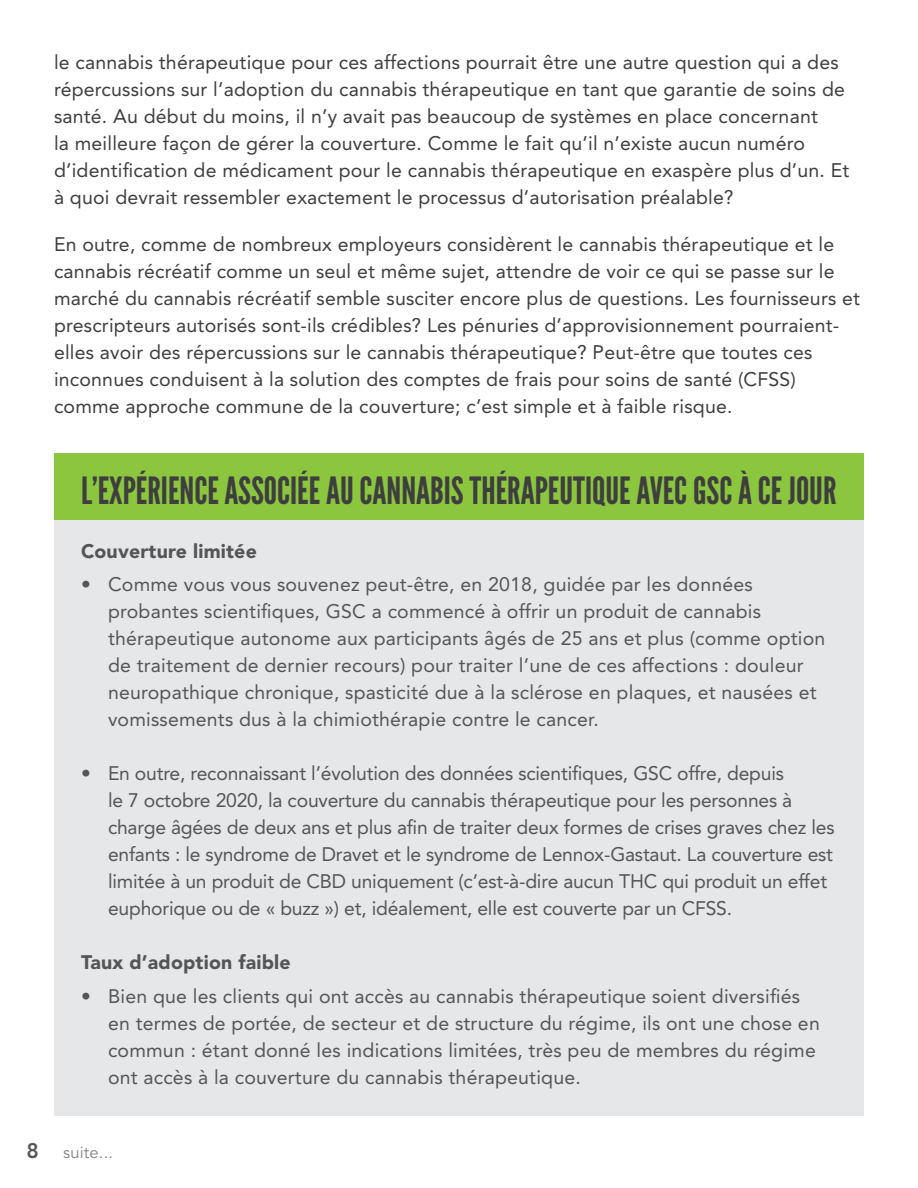
<style>
.page{position:relative;width:918px;height:1188px;background:#fff}
.page>*{position:absolute;margin:0;border:0;box-sizing:border-box;transform-origin:0 0}
.h4__Sidebar{font:37.5px "League Gothic";color:#3e3e3f}
.t1{font:800 21px "Avenir LT Std";color:#57585a}
.p{font:19.5px/27px "Avenir LT Std";letter-spacing:.01em;color:#3e3e3f}
.p__Sidebar{font:19.5px/27px "Avenir LT Std";letter-spacing:.01em;color:#545557}
.p__Sidebar-2{font:19.5px/27px "Avenir LT Std";letter-spacing:-.01em;color:#545557}
.p__Sidebar-3{font:900 19.5px "Avenir LT Std";letter-spacing:.01em;color:#545557}
.Continues{font:16.5px "Avenir LT Std";letter-spacing:.01em;color:#808285}
</style>
<div class="page">
<div style="left:54px;top:453px;width:810px;height:68px;background:#8bc63e"></div>
<div style="left:54px;top:520px;width:810px;height:70px;background:#e6e7e9"></div>
<div style="left:54px;top:554px;width:810px;height:204px;background:#e6e7e9"></div>
<div style="left:54px;top:743px;width:810px;height:204px;background:#e6e7e9"></div>
<div style="left:54px;top:932px;width:810px;height:69px;background:#e6e7e9"></div>
<div style="left:54px;top:965px;width:810px;height:151px;background:#e6e7e9"></div>
<p class="p" style="left:54px;top:49px;width:797px">le cannabis thérapeutique pour ces affections pourrait être une autre question qui a des répercussions sur l’adoption du cannabis thérapeutique en tant que garantie de soins de santé. Au début du moins, il n’y avait pas beaucoup de systèmes en place concernant<br>la meilleure façon de gérer la couverture. Comme le fait qu’il n’existe aucun numéro d’identification de médicament pour le cannabis thérapeutique en exaspère plus d’un. Et à quoi devrait ressembler exactement le processus d’autorisation préalable?</p>
<p class="p" style="left:54px;top:231px;width:808px">En outre, comme de nombreux employeurs considèrent le cannabis thérapeutique et le cannabis récréatif comme un seul et même sujet, attendre de voir ce qui se passe sur le marché du cannabis récréatif semble susciter encore plus de questions. Les fournisseurs et prescripteurs autorisés sont-ils crédibles? Les pénuries d’approvisionnement pourraient&shy;elles avoir des répercussions sur le cannabis thérapeutique? Peut-être que toutes ces inconnues conduisent à la solution des comptes de frais pour soins de santé (CFSS) comme approche commune de la couverture; c’est simple et à faible risque.</p>
<p class="h4__Sidebar" style="left:81px;top:469px;width:757px">L’EXPÉRIENCE ASSOCIÉE AU CANNABIS THÉRAPEUTIQUE AVEC GSC À CE JOUR</p>
<p class="p__Sidebar-3" style="left:81px;top:539px;width:177px">Couverture limitée</p>
<p class="p__Sidebar" style="left:108px;top:571px;width:719px;text-indent:-27px">• Comme vous vous souvenez peut-être, en 2018, guidée par les données probantes scientifiques, GSC a commencé à offrir un produit de cannabis thérapeutique autonome aux participants âgés de 25 ans et plus (comme option de traitement de dernier recours) pour traiter l’une de ces affections : douleur neuropathique chronique, spasticité due à la sclérose en plaques, et nausées et vomissements dus à la chimiothérapie contre le cancer.</p>
<p class="p__Sidebar-2" style="left:108px;top:760px;width:728px;text-indent:-27px">• En outre, reconnaissant l’évolution des données scientifiques, GSC offre, depuis<br>le 7 octobre 2020, la couverture du cannabis thérapeutique pour les personnes à charge âgées de deux ans et plus afin de traiter deux formes de crises graves chez les enfants : le syndrome de Dravet et le syndrome de Lennox-Gastaut. La couverture est limitée à un produit de CBD uniquement (c’est-à-dire aucun THC qui produit un effet euphorique ou de « buzz ») et, idéalement, elle est couverte par un CFSS.</p>
<p class="p__Sidebar-3" style="left:81px;top:951px;width:211px">Taux d’adoption faible</p>
<p class="p__Sidebar" style="left:108px;top:983px;width:713px;text-indent:-27px">• Bien que les clients qui ont accès au cannabis thérapeutique soient diversifiés en termes de portée, de secteur et de structure du régime, ils ont une chose en commun : étant donné les indications limitées, très peu de membres du régime ont accès à la couverture du cannabis thérapeutique.</p>
<p class="t1" style="left:26px;top:1139px;width:14px">8</p>
<p class="Continues" style="left:63px;top:1143px;width:51px">suite...</p>
</div>
